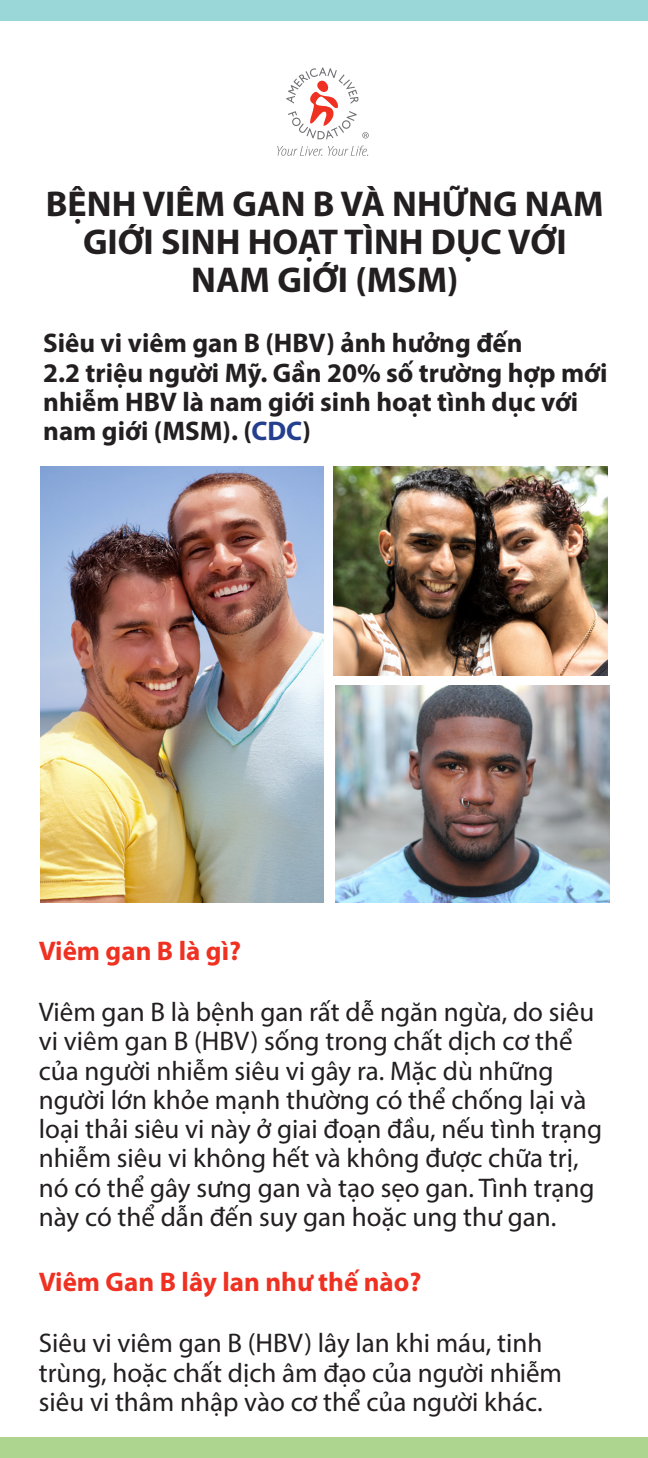
<style>
.page{position:relative;width:648px;height:1458px;background:#fff}
.page>*{position:absolute;margin:0;border:0;box-sizing:border-box;transform-origin:0 0}
.t1{font:700 36px/38.2px "Myriad Pro";color:#231f20;text-align:center}
.t2{font:27px/29.2px "Myriad Pro";color:#231f20}
.t3{font:700 27px/29.2px "Myriad Pro";color:#231f20}
.t4{font:700 27px "Myriad Pro";color:#ef3122}
.s1{color:#253f8e}
</style>
<div class="page">
<div style="left:0;top:0;width:648px;height:21px;background:#9ad7d9"></div>
<div style="left:0;top:1437px;width:648px;height:21px;background:#add58f"></div>
<svg style="left:277px;top:146px;width:45px;height:10px"></svg>
<svg style="left:328px;top:146px;width:40px;height:10px"></svg>
<svg style="left:286px;top:68px;width:83px;height:71px"></svg>
<img style="left:40px;top:466px;width:284px;height:436px">
<img style="left:334px;top:466px;width:273px;height:209px">
<img style="left:335px;top:685px;width:274px;height:217px">
<p class="t1" style="left:46px;top:183px;width:559px">BỆNH VIÊM GAN B VÀ NHỮNG NAM<br>GIỚI SINH HOẠT TÌNH DỤC VỚI<br>NAM GIỚI (MSM)</p>
<p class="t3" style="left:43px;top:328px;width:566px">Siêu vi viêm gan B (HBV) ảnh hưởng đến<br>2.2 triệu người Mỹ. Gần 20% số trường hợp mới nhiễm HBV là nam giới sinh hoạt tình dục với nam giới (MSM). (<span class="s1">CDC</span>)</p>
<p class="t4" style="left:39px;top:933px;width:204px">Viêm gan B là gì?</p>
<p class="t2" style="left:39px;top:997px;width:565px">Viêm gan B là bệnh gan rất dễ ngăn ngừa, do siêu vi viêm gan B (HBV) sống trong chất dịch cơ thể của người nhiễm siêu vi gây ra. Mặc dù những người lớn khỏe mạnh thường có thể chống lại và loại thải siêu vi này ở giai đoạn đầu, nếu tình trạng nhiễm siêu vi không hết và không được chữa trị, nó có thể gây sưng gan và tạo sẹo gan. Tình trạng này có thể dẫn đến suy gan hoặc ung thư gan.</p>
<p class="t4" style="left:39px;top:1264px;width:384px">Viêm Gan B lây lan như thế nào?</p>
<p class="t2" style="left:39px;top:1328px;width:525px">Siêu vi viêm gan B (HBV) lây lan khi máu, tinh trùng, hoặc chất dịch âm đạo của người nhiễm siêu vi thâm nhập vào cơ thể của người khác.</p>
</div>
